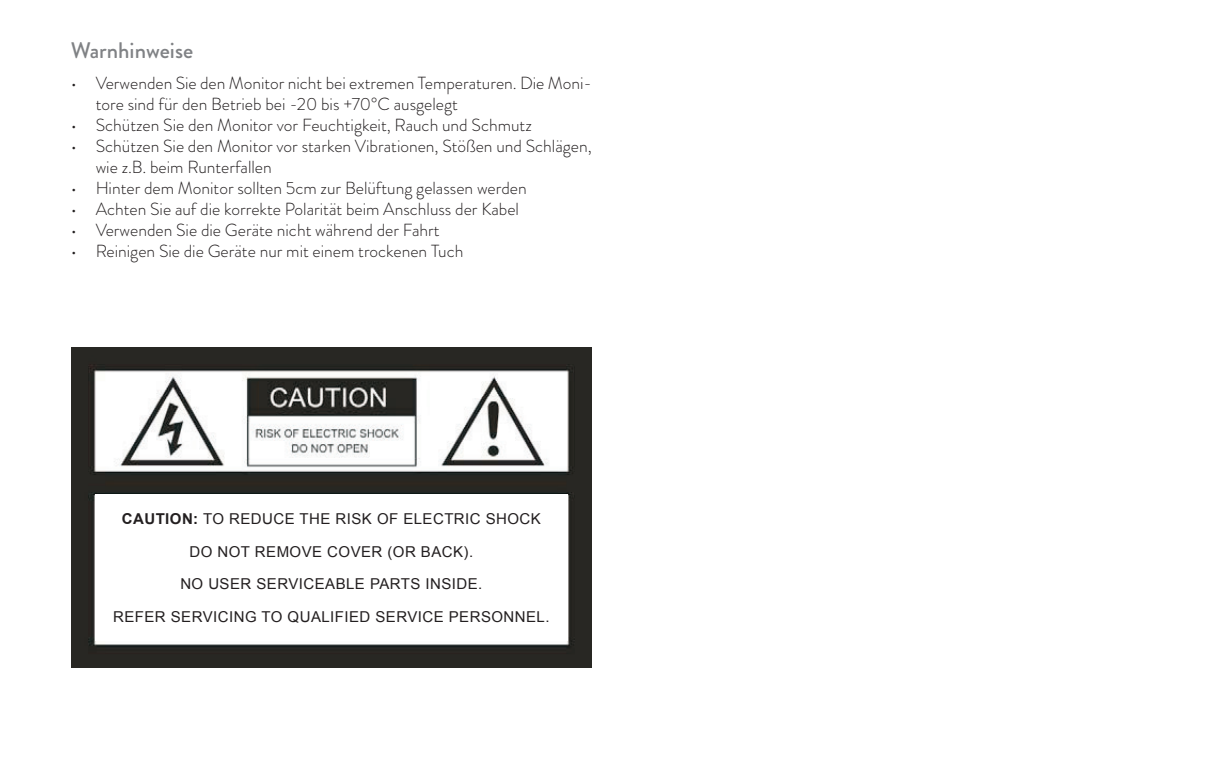
<style>
.page{position:relative;width:1205px;height:780px;background:#fff}
.page>*{position:absolute;margin:0;border:0;box-sizing:border-box;transform-origin:0 0}
.t1{font:500 22.5px "Brandon Grotesque";color:#808285}
.t2{font:300 17.5px/21px "Brandon Grotesque";color:#231f20}
.t3{font:15px/32.5px "Arial";letter-spacing:.03em;color:#231f20;text-align:center}
.s1{font-weight:700}
</style>
<div class="page">
<img style="left:71px;top:347px;width:520px;height:321px">
<div style="left:95px;top:494px;width:472px;height:147px;background:#fff"></div>
<p class="t1" style="left:71px;top:35px;width:124px">Warnhinweise</p>
<p class="t2" style="left:96px;top:72px;width:498px;text-indent:-25px">• Verwenden Sie den Monitor nicht bei extremen Temperaturen. Die Moni&shy;tore sind für den Betrieb bei -20 bis +70°C ausgelegt</p>
<p class="t2" style="left:71px;top:114px;width:462px">• Schützen Sie den Monitor vor Feuchtigkeit, Rauch und Schmutz</p>
<p class="t2" style="left:96px;top:135px;width:498px;text-indent:-25px">• Schützen Sie den Monitor vor starken Vibrationen, Stößen und Schlägen, wie z.B. beim Runterfallen</p>
<p class="t2" style="left:71px;top:177px;width:457px">• Hinter dem Monitor sollten 5cm zur Belüftung gelassen werden</p>
<p class="t2" style="left:71px;top:198px;width:450px">• Achten Sie auf die korrekte Polarität beim Anschluss der Kabel</p>
<p class="t2" style="left:71px;top:219px;width:370px">• Verwenden Sie die Geräte nicht während der Fahrt</p>
<p class="t2" style="left:71px;top:240px;width:394px">• Reinigen Sie die Geräte nur mit einem trockenen Tuch</p>
<p class="t3" style="left:113px;top:503px;width:438px"><span class="s1">CAUTION:</span> TO REDUCE THE RISK OF ELECTRIC SHOCK DO NOT REMOVE COVER (OR BACK).<br>NO USER SERVICEABLE PARTS INSIDE.<br>REFER SERVICING TO QUALIFIED SERVICE PERSONNEL.</p>
</div>
